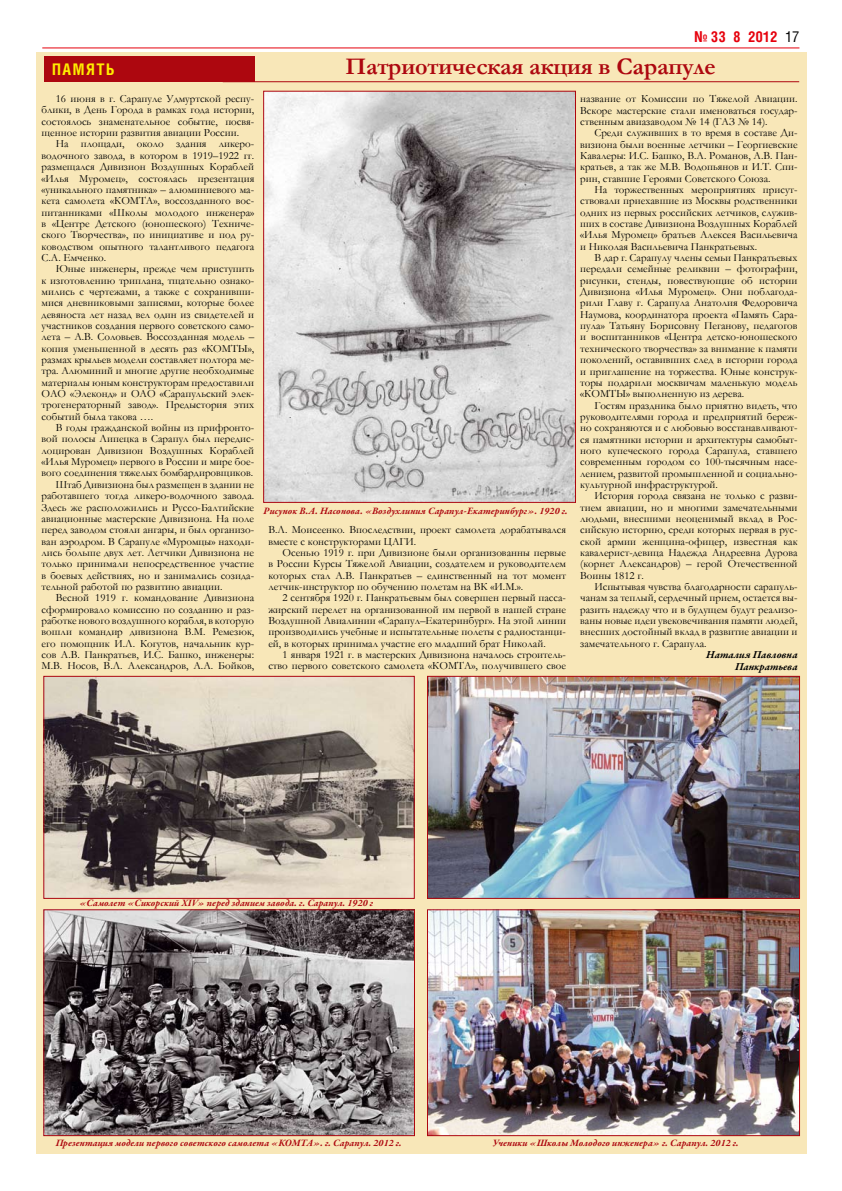
<style>
.page{position:relative;width:842px;height:1191px;background:#fff}
.page>*{position:absolute;margin:0;border:0;box-sizing:border-box;transform-origin:0 0}
.t1{font:700 24px "Garamond";letter-spacing:-.005em;color:#ad070f}
.t2{font:700 16px "Helios Cond";letter-spacing:.1em;color:#ffed00}
.t3{font:700 15px "Helios Cond";color:#e6000c}
.t4{font:11px/11.3px "Garamond";color:#000;text-align:justify}
.t5{font:italic 700 11px/11.3px "Garamond Premr Pro";color:#000;text-align:right}
.t6{font:italic 700 10px "Garamond Premr Pro";letter-spacing:.01em;color:#ad070f}
.s1{font-weight:400;color:#000}
</style>
<div class="page">
<hr style="left:42px;top:47px;width:757px;height:1px;background:#e6000c">
<div style="left:37px;top:52px;width:770px;height:1101px;background:#f8e7b8"></div>
<div style="left:44px;top:57px;width:210px;height:25px;background:#ad070f"></div>
<hr style="left:223px;top:81px;width:576px;height:1px;background:#ad070f">
<img style="left:265px;top:93px;width:309px;height:408px">
<div style="left:263px;top:91px;width:313px;height:412px;border:1px solid #ad070f"></div>
<img style="left:45px;top:678px;width:368px;height:219px">
<div style="left:43px;top:676px;width:372px;height:223px;border:1px solid #ad070f"></div>
<img style="left:45px;top:911px;width:368px;height:223px">
<div style="left:43px;top:909px;width:372px;height:227px;border:1px solid #ad070f"></div>
<img style="left:429px;top:678px;width:369px;height:219px">
<div style="left:427px;top:676px;width:373px;height:223px;border:1px solid #ad070f"></div>
<img style="left:429px;top:911px;width:369px;height:223px">
<div style="left:427px;top:909px;width:373px;height:227px;border:1px solid #ad070f"></div>
<h3 class="t3" style="left:694px;top:27px;width:107px">№ 33 8 2012 <span class="s1">17</span></h3>
<h2 class="t2" style="left:52px;top:60px;width:64px">ПАМЯТЬ</h2>
<h1 class="t1" style="left:345px;top:50px;width:372px">Патриотическая акция в Сарапуле</h1>
<p class="t4" style="left:42px;top:93px;width:214px;text-indent:14px">16 июня в г. Сарапуле Удмуртской респу&shy;блики, в День Города в рамках года истории, состоялось знаменательное событие, посвя&shy;щенное истории развития авиации России.</p>
<p class="t4" style="left:42px;top:138px;width:214px;text-indent:14px">На площади, около здания ликеро&shy;водочного завода, в котором в 1919–1922 гг. размещался Дивизион Воздушных Кораблей «Илья Муромец», состоялась презентация «уникального памятника» – алюминиевого ма&shy;кета самолета «КОМТА», воссозданного вос&shy;питанниками «Школы молодого инженера» в «Центре Детского (юношеского) Техниче&shy;ского Творчества», по инициативе и под ру&shy;ководством опытного талантливого педагога С.А. Емченко.</p>
<p class="t4" style="left:42px;top:263px;width:214px;text-indent:14px">Юные инженеры, прежде чем приступить к изготовлению триплана, тщательно ознако&shy;мились с чертежами, а также с сохранивши&shy;мися дневниковыми записями, которые более девяноста лет назад вел один из свидетелей и участников создания первого советского само&shy;лета – А.В. Соловьев. Воссозданная модель – копия уменьшенной в десять раз «КОМТЫ», размах крыльев модели составляет полтора ме&shy;тра. Алюминий и многие другие необходимые материалы юным конструкторам предоставили ОАО «Элеконд» и ОАО «Сарапульский элек&shy;трогенераторный завод». Предыстория этих событий была такова ….</p>
<p class="t4" style="left:56px;top:422px;width:200px">В годы гражданской войны из прифронто-</p>
<p class="t4" style="left:42px;top:433px;width:214px">вой полосы Липецка в Сарапул был передис-</p>
<p class="t4" style="left:42px;top:444px;width:214px">лоцирован Дивизион Воздушных Кораблей</p>
<p class="t4" style="left:42px;top:456px;width:214px">«Илья Муромец» первого в России и мире бое-</p>
<p class="t4" style="left:42px;top:467px;width:213px">вого соединения тяжелых бомбардировщиков.</p>
<p class="t4" style="left:56px;top:478px;width:200px">Штаб Дивизиона был размещен в здании не</p>
<p class="t4" style="left:42px;top:490px;width:214px">работавшего тогда ликеро-водочного завода.</p>
<p class="t4" style="left:42px;top:501px;width:214px">Здесь же расположились и Руссо-Балтийские</p>
<p class="t4" style="left:42px;top:512px;width:214px">авиационные мастерские Дивизиона. На поле</p>
<p class="t4" style="left:42px;top:524px;width:214px">перед заводом стояли ангары, и был организо-</p>
<p class="t4" style="left:42px;top:535px;width:214px">ван аэродром. В Сарапуле «Муромцы» находи-</p>
<p class="t4" style="left:42px;top:546px;width:214px">лись больше двух лет. Летчики Дивизиона не</p>
<p class="t4" style="left:42px;top:558px;width:214px">только принимали непосредственное участие</p>
<p class="t4" style="left:42px;top:569px;width:214px">в боевых действиях, но и занимались созида-</p>
<p class="t4" style="left:42px;top:580px;width:182px">тельной работой по развитию авиации.</p>
<p class="t4" style="left:56px;top:592px;width:200px">Весной 1919 г. командование Дивизиона</p>
<p class="t4" style="left:42px;top:603px;width:214px">сформировало комиссию по созданию и раз-</p>
<p class="t4" style="left:42px;top:614px;width:214px">работке нового воздушного корабля, в которую</p>
<p class="t4" style="left:42px;top:626px;width:214px">вошли командир дивизиона В.М. Ремезюк,</p>
<p class="t4" style="left:42px;top:637px;width:214px">его помощник И.Л. Когутов, начальник кур-</p>
<p class="t4" style="left:42px;top:648px;width:214px">сов А.В. Панкратьев, И.С. Башко, инженеры:</p>
<p class="t4" style="left:42px;top:660px;width:214px">М.В. Носов, В.Л. Александров, А.А. Бойков,</p>
<p class="t4" style="left:580px;top:93px;width:219px">название от Комиссии по Тяжелой Авиации.<br>Вскоре мастерские стали именоваться государ&shy;ственным авиазаводом № 14 (ГАЗ № 14).</p>
<p class="t4" style="left:580px;top:127px;width:219px;text-indent:14px">Среди служивших в то время в составе Ди&shy;визиона были военные летчики – Георгиевские Кавалеры: И.С. Башко, В.А. Романов, А.В. Пан&shy;кратьев, а так же М.В. Водопьянов и И.Т. Спи&shy;рин, ставшие Героями Советского Союза.</p>
<p class="t4" style="left:580px;top:184px;width:219px;text-indent:14px">На торжественных мероприятиях присут&shy;ствовали приехавшие из Москвы родственники одних из первых российских летчиков, служив&shy;ших в составе Дивизиона Воздушных Кораблей «Илья Муромец» братьев Алексея Васильевича и Николая Васильевича Панкратьевых.</p>
<p class="t4" style="left:580px;top:252px;width:219px;text-indent:14px">В дар г. Сарапулу члены семьи Панкратьевых передали семейные реликвии – фотографии, рисунки, стенды, повествующие об истории Дивизиона «Илья Муромец». Они поблагода&shy;рили Главу г. Сарапула Анатолия Федоровича Наумова, координатора проекта «Память Сара&shy;пула» Татьяну Борисовну Пеганову, педагогов и воспитанников «Центра детско-юношеского технического творчества» за внимание к памяти поколений, оставивших след в истории города и приглашение на торжества. Юные конструк&shy;торы подарили москвичам маленькую модель «КОМТЫ» выполненную из дерева.</p>
<p class="t4" style="left:580px;top:399px;width:219px;text-indent:14px">Гостям праздника было приятно видеть, что руководителями города и предприятий береж&shy;но сохраняются и с любовью восстанавливают&shy;ся памятники истории и архитектуры самобыт&shy;ного купеческого города Сарапула, ставшего современным городом со 100-тысячным насе&shy;лением, развитой промышленной и социально&shy;культурной инфраструктурой.</p>
<p class="t4" style="left:580px;top:490px;width:219px;text-indent:14px">История города связана не только с разви&shy;тием авиации, но и многими замечательными людьми, внесшими неоценимый вклад в Рос&shy;сийскую историю, среди которых первая в рус&shy;ской армии женщина-офицер, известная как кавалерист-девица Надежда Андреевна Дурова (корнет Александров) – герой Отечественной Воины 1812 г.</p>
<p class="t4" style="left:580px;top:580px;width:219px;text-indent:14px">Испытывая чувства благодарности сарапуль&shy;чанам за теплый, сердечный прием, остается вы&shy;разить надежду что и в будущем будут реализо&shy;ваны новые идеи увековечивания памяти людей, внесших достойный вклад в развитие авиации и замечательного г. Сарапула.</p>
<p class="t5" style="left:706px;top:649px;width:93px">Наталия Павловна<br>Панкратьева</p>
<p class="t6" style="left:264px;top:504px;width:306px">Рисунок В.А. Насонова. «Воздухлиния Сарапул-Екатеринбург». 1920 г.</p>
<p class="t4" style="left:268px;top:524px;width:299px">В.Л. Моисеенко. Впоследствии, проект самолета дорабатывался вместе с конструкторами ЦАГИ.</p>
<p class="t4" style="left:268px;top:546px;width:299px;text-indent:14px">Осенью 1919 г. при Дивизионе были организованны первые в России Курсы Тяжелой Авиации, создателем и руководителем которых стал А.В. Панкратьев – единственный на тот момент летчик-инструктор по обучению полетам на ВК «И.М.».</p>
<p class="t4" style="left:268px;top:592px;width:299px;text-indent:14px">2 сентября 1920 г. Панкратьевым был совершен первый пасса&shy;жирский перелет на организованной им первой в нашей стране Воздушной Авиалинии «Сарапул–Екатеринбург». На этой линии производились учебные и испытательные полеты с радиостанци&shy;ей, в которых принимал участие его младший брат Николай.</p>
<p class="t4" style="left:268px;top:648px;width:299px;text-align:right">1 января 1921 г. в мастерских Дивизиона началось строитель&shy;ство первого советского самолета «КОМТА», получившего свое</p>
<p class="t6" style="left:80px;top:897px;width:295px">«Самолет «Сикорский XIV» перед зданием завода. г. Сарапул. 1920 г</p>
<p class="t6" style="left:56px;top:1137px;width:348px">Презентация модели первого советского самолета «КОМТА». г. Сарапул. 2012 г.</p>
<p class="t6" style="left:492px;top:1137px;width:248px">Ученики «Школы Молодого инженера» г. Сарапул. 2012 г.</p>
</div>
